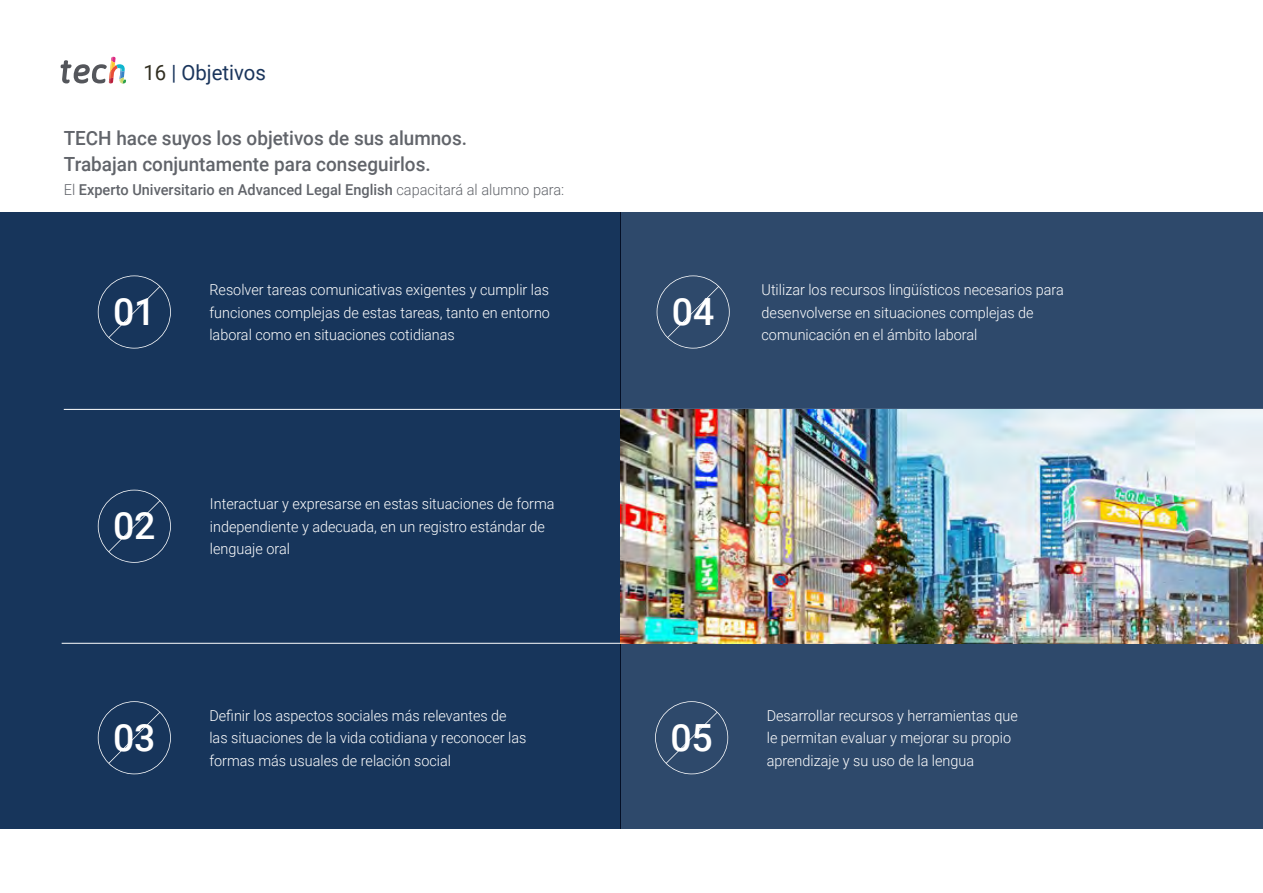
<style>
.page{position:relative;width:1263px;height:893px;background:#fff}
.page>*{position:absolute;margin:0;border:0;box-sizing:border-box;transform-origin:0 0}
.t1{font:500 37.5px "Roboto";color:#fff}
.t2{font:21px "Roboto";color:#1a355c}
.t3{font:500 19.5px/25.5px "Roboto";color:#61646a}
.t4{font:300 15px/22.5px "Roboto";color:#fff;scale:.96 1}
.t5{font:500 15px "Roboto";color:#61646a}
.s1{color:#312e20}
.s2{font-weight:300}
</style>
<div class="page">
<div style="left:621px;top:213px;width:642px;height:616px;background:#2e496b"></div>
<div style="left:0;top:213px;width:621px;height:616px;background:#17355b"></div>
<svg style="left:98px;top:275px;width:73px;height:74px"></svg>
<svg style="left:98px;top:701px;width:73px;height:73px"></svg>
<svg style="left:657px;top:275px;width:73px;height:74px"></svg>
<svg style="left:98px;top:490px;width:73px;height:73px"></svg>
<svg style="left:655px;top:701px;width:73px;height:73px"></svg>
<svg style="left:61px;top:57px;width:65px;height:27px"></svg>
<hr style="left:64px;top:409px;width:1199px;height:1px;background:#fff">
<hr style="left:62px;top:643px;width:1201px;height:1px;background:#fff">
<img style="left:621px;top:409px;width:642px;height:234px">
<h2 class="t2" style="left:144px;top:57px;width:124px"><span class="s1">16</span> | Objetivos</h2>
<h3 class="t3" style="left:64px;top:125px;width:405px">TECH hace suyos los objetivos de sus alumnos.<br>Trabajan conjuntamente para conseguirlos.</h3>
<p class="t5" style="left:64px;top:179px;width:502px"><span class="s2">El</span> Experto Universitario en Advanced Legal English <span class="s2">capacitará al alumno para:</span></p>
<h1 class="t1" style="left:113px;top:285px;width:44px">01</h1>
<p class="t4" style="left:209px;top:278px;width:356px;text-align:justify">Resolver tareas comunicativas exigentes y cumplir las funciones complejas de estas tareas, tanto en entorno laboral como en situaciones cotidianas</p>
<h1 class="t1" style="left:113px;top:499px;width:44px">02</h1>
<p class="t4" style="left:210px;top:492px;width:360px">Interactuar y expresarse en estas situaciones de forma independiente y adecuada, en un registro estándar de lenguaje oral</p>
<h1 class="t1" style="left:113px;top:711px;width:44px">03</h1>
<p class="t4" style="left:209px;top:704px;width:332px">Definir los aspectos sociales más relevantes de las situaciones de la vida cotidiana y reconocer las formas más usuales de relación social</p>
<h1 class="t1" style="left:672px;top:285px;width:44px">04</h1>
<p class="t4" style="left:761px;top:278px;width:316px">Utilizar los recursos lingüísticos necesarios para desenvolverse en situaciones complejas de comunicación en el ámbito laboral</p>
<h1 class="t1" style="left:670px;top:711px;width:44px">05</h1>
<p class="t4" style="left:767px;top:704px;width:263px">Desarrollar recursos y herramientas que le permitan evaluar y mejorar su propio aprendizaje y su uso de la lengua</p>
</div>
